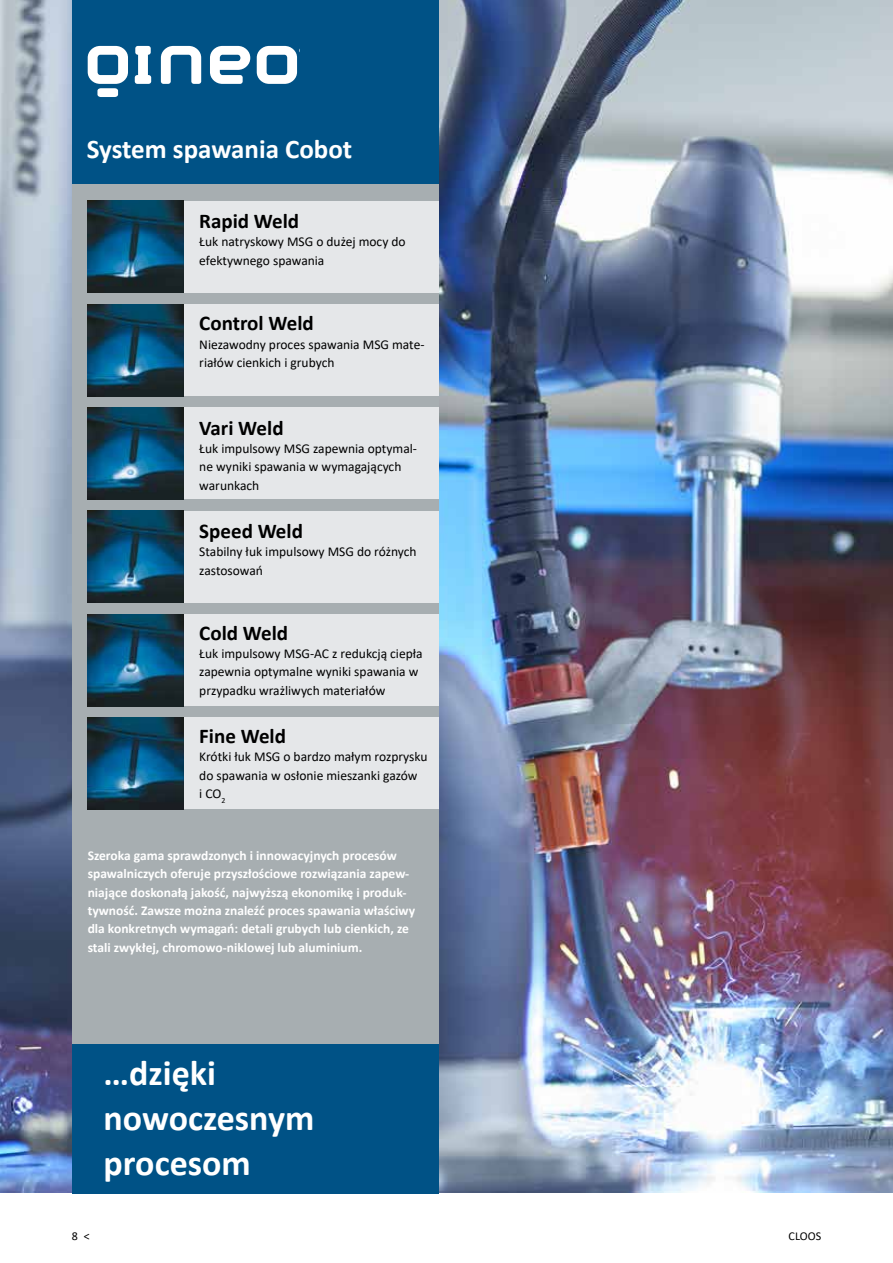
<style>
.page{position:relative;width:893px;height:1263px;background:#fff}
.page>*{position:absolute;margin:0;border:0;box-sizing:border-box;transform-origin:0 0}
.t1{font:700 36px/45px "Calibri";color:#fff}
.t2{font:700 27px "Calibri";color:#fff}
.t3{font:700 21px "Calibri";color:#000}
.t4{font:13.5px/18.3px "Calibri";color:#000}
.t5{font:700 13.5px/18.3px "Calibri";color:#fff}
.t6{font:12px "Calibri";color:#000}
</style>
<div class="page">
<img style="left:0;top:0;width:893px;height:1193px">
<div style="left:72px;top:184px;width:366px;height:861px;background:#a7aeb1"></div>
<div style="left:88px;top:304px;width:350px;height:92px;background:#e5e7e9"></div>
<img style="left:88px;top:304px;width:95px;height:92px">
<div style="left:88px;top:717px;width:350px;height:92px;background:#e5e7e9"></div>
<img style="left:88px;top:717px;width:95px;height:92px">
<div style="left:88px;top:614px;width:350px;height:92px;background:#e5e7e9"></div>
<img style="left:88px;top:614px;width:95px;height:92px">
<div style="left:88px;top:201px;width:350px;height:92px;background:#e5e7e9"></div>
<img style="left:88px;top:201px;width:95px;height:92px">
<div style="left:88px;top:407px;width:350px;height:92px;background:#e5e7e9"></div>
<img style="left:88px;top:407px;width:95px;height:92px">
<div style="left:88px;top:511px;width:350px;height:92px;background:#e5e7e9"></div>
<img style="left:88px;top:511px;width:95px;height:92px">
<div style="left:72px;top:1045px;width:366px;height:149px;background:#005286"></div>
<div style="left:72px;top:0;width:366px;height:184px;background:#005286"></div>
<svg style="left:135px;top:46px;width:16px;height:38px"></svg>
<svg style="left:161px;top:46px;width:40px;height:38px"></svg>
<svg style="left:210px;top:46px;width:40px;height:38px"></svg>
<svg style="left:257px;top:46px;width:40px;height:38px"></svg>
<svg style="left:88px;top:46px;width:40px;height:51px"></svg>
<h2 class="t2" style="left:87px;top:130px;width:267px">System spawania Cobot</h2>
<h3 class="t3" style="left:199px;top:206px;width:101px">Rapid Weld</h3>
<p class="t4" style="left:199px;top:232px;width:208px">Łuk natryskowy MSG o dużej mocy do efektywnego spawania</p>
<h3 class="t3" style="left:199px;top:308px;width:116px">Control Weld</h3>
<p class="t4" style="left:199px;top:335px;width:227px">Niezawodny proces spawania MSG mate&shy;riałów cienkich i grubych</p>
<h3 class="t3" style="left:199px;top:413px;width:86px">Vari Weld</h3>
<p class="t4" style="left:199px;top:439px;width:219px">Łuk impulsowy MSG zapewnia optymal&shy;ne wyniki spawania w wymagających warunkach</p>
<h3 class="t3" style="left:199px;top:516px;width:105px">Speed Weld</h3>
<p class="t4" style="left:199px;top:542px;width:219px">Stabilny łuk impulsowy MSG do różnych zastosowań</p>
<h3 class="t3" style="left:199px;top:618px;width:90px">Cold Weld</h3>
<p class="t4" style="left:199px;top:644px;width:225px">Łuk impulsowy MSG-AC z redukcją ciepła zapewnia optymalne wyniki spawania w przypadku wrażliwych materiałów</p>
<h3 class="t3" style="left:199px;top:721px;width:88px">Fine Weld</h3>
<p class="t4" style="left:199px;top:747px;width:230px">Krótki łuk MSG o bardzo małym rozprysku do spawania w osłonie mieszanki gazów<br>i CO<sub>2</sub></p>
<p class="t5" style="left:88px;top:846px;width:329px">Szeroka gama sprawdzonych i innowacyjnych procesów spawalniczych oferuje przyszłościowe rozwiązania zapew&shy;niające doskonałą jakość, najwyższą ekonomikę i produk&shy;tywność. Zawsze można znaleźć proces spawania właściwy dla konkretnych wymagań: detali grubych lub cienkich, ze stali zwykłej, chromowo-niklowej lub aluminium.</p>
<h1 class="t1" style="left:104px;top:1050px;width:212px">…dzięki nowoczesnym procesom</h1>
<p class="t6" style="left:72px;top:1228px;width:20px">8 &lt;</p>
<p class="t6" style="left:789px;top:1228px;width:34px">CLOOS</p>
</div>
